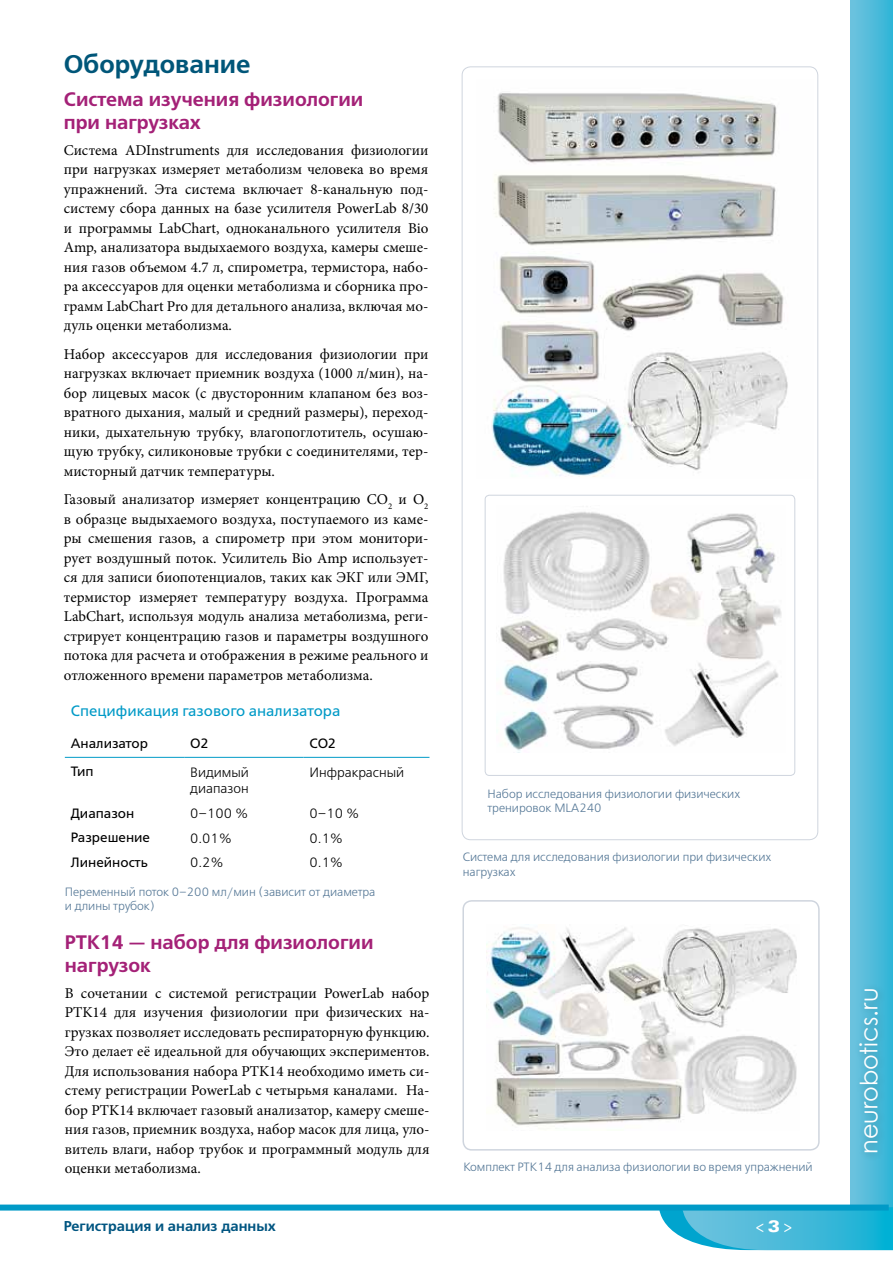
<style>
.page{position:relative;width:893px;height:1263px;background:#fff}
.page>*{position:absolute;margin:0;border:0;box-sizing:border-box;transform-origin:0 0}
.t1{font:700 25.5px "Free Set C";color:#005679}
.t2{font:24px "Century Gothic";color:#fff}
.t3{font:700 19.5px/23.5px "Free Set C";color:#a42177}
.t4{font:condensed 16.5px "Univers LT Std";color:#fff}
.t5{font:15px/19.5px "Minion Pro";color:#000;text-align:justify}
.t6{font:15px "Free Set C";color:#009ac7}
.t7{font:700 14.25px "Free Set C";color:#005581}
.t8{font:300 13.5px/16.2px "Free Set C";color:#000}
.t9{font:13.5px "Free Set C";color:#000}
.t10{font:300 12px/14.4px "Free Set C";color:#537695}
.s1{font-weight:900;font-stretch:expanded}
</style>
<div class="page">
<div style="left:850px;top:0;width:43px;height:1207px;background:linear-gradient(to right,#70c3df,#31b5d7)"></div>
<svg style="left:659px;top:1207px;width:234px;height:43px;background:#49bcdb"></svg>
<div style="left:0;top:1204px;width:889px;height:6px;background:#009ac7"></div>
<img style="left:486px;top:927px;width:311px;height:199px">
<div style="left:462px;top:900px;width:358px;height:250px;border:2px solid #cfd5de;border-radius:9px"></div>
<img style="left:492px;top:93px;width:296px;height:384px">
<img style="left:500px;top:512px;width:282px;height:241px">
<div style="left:485px;top:495px;width:310px;height:281px;border:1px solid #cfd5de;border-radius:4px"></div>
<hr style="left:65px;top:757px;width:119px;height:1px;background:#009ac7">
<hr style="left:184px;top:757px;width:120px;height:1px;background:#009ac7">
<hr style="left:304px;top:757px;width:125px;height:1px;background:#009ac7">
<div style="left:853px;top:982px;width:33px;height:180px;background:#000;opacity:.25"></div>
<h1 class="t1" style="left:64px;top:49px;width:188px">Оборудование</h1>
<h3 class="t3" style="left:64px;top:88px;width:301px">Система изучения физиологии при нагрузках</h3>
<p class="t5" style="left:64px;top:140px;width:366px">Система ADInstruments для исследования физиологии при нагрузках измеряет метаболизм человека во время упражнений. Эта система включает 8-канальную под&shy;систему сбора данных на базе усилителя PowerLab 8/30 и программы LabChart, одноканального усилителя Bio Amp, анализатора выдыхаемого воздуха, камеры смеше&shy;ния газов объемом 4.7 л, спирометра, термистора, набо&shy;ра аксессуаров для оценки метаболизма и сборника про&shy;грамм LabChart Pro для детального анализа, включая мо&shy;дуль оценки метаболизма.</p>
<p class="t5" style="left:64px;top:344px;width:366px">Набор аксессуаров для исследования физиологии при нагрузках включает приемник воздуха (1000 л/мин), на&shy;бор лицевых масок (с двусторонним клапаном без воз&shy;вратного дыхания, малый и средний размеры), переход&shy;ники, дыхательную трубку, влагопоглотитель, осушаю&shy;щую трубку, силиконовые трубки с соединителями, тер&shy;мисторный датчик температуры.</p>
<p class="t5" style="left:64px;top:490px;width:366px">Газовый анализатор измеряет концентрацию СО<sub>2</sub> и О<sub>2 </sub>в образце выдыхаемого воздуха, поступаемого из каме&shy;ры смешения газов, а спирометр при этом монитори&shy;рует воздушный поток. Усилитель Bio Amp использует&shy;ся для записи биопотенциалов, таких как ЭКГ или ЭМГ, термистор измеряет температуру воздуха. Программа LabChart, используя модуль анализа метаболизма, реги&shy;стрирует концентрацию газов и параметры воздушного потока для расчета и отображения в режиме реального и отложенного времени параметров метаболизма.</p>
<p class="t6" style="left:71px;top:702px;width:271px">Спецификация газового анализатора</p>
<p class="t9" style="left:71px;top:736px;width:79px">Анализатор</p>
<p class="t9" style="left:190px;top:736px;width:20px">О2</p>
<p class="t9" style="left:310px;top:736px;width:28px">СО2</p>
<p class="t9" style="left:71px;top:764px;width:24px">Тип</p>
<p class="t8" style="left:190px;top:764px;width:60px">Видимый диапазон</p>
<p class="t8" style="left:310px;top:764px;width:96px">Инфракрасный</p>
<p class="t9" style="left:71px;top:806px;width:65px">Диапазон</p>
<p class="t8" style="left:190px;top:806px;width:60px">0–100 %</p>
<p class="t8" style="left:310px;top:806px;width:51px">0–10 %</p>
<p class="t9" style="left:71px;top:830px;width:81px">Разрешение</p>
<p class="t8" style="left:190px;top:830px;width:43px">0.01%</p>
<p class="t8" style="left:310px;top:830px;width:35px">0.1%</p>
<p class="t9" style="left:71px;top:855px;width:78px">Линейность</p>
<p class="t8" style="left:190px;top:855px;width:35px">0.2%</p>
<p class="t8" style="left:310px;top:855px;width:35px">0.1%</p>
<p class="t10" style="left:65px;top:885px;width:312px">Переменный поток 0–200 мл/мин (зависит от диаметра и длины трубок)</p>
<h3 class="t3" style="left:65px;top:931px;width:310px">PTK14 — набор для физиологии нагрузок</h3>
<p class="t5" style="left:65px;top:983px;width:366px">В сочетании с системой регистрации PowerLab набор PTK14 для изучения физиологии при физических на&shy;грузках позволяет исследовать респираторную функцию.<br>Это делает её идеальной для обучающих экспериментов.<br>Для использования набора PTK14 необходимо иметь си&shy;стему регистрации PowerLab с четырьмя каналами. На&shy;бор PTK14 включает газовый анализатор, камеру смеше&shy;ния газов, приемник воздуха, набор масок для лица, уло&shy;витель влаги, набор трубок и программный модуль для оценки метаболизма.</p>
<h2 class="t2" style="left:852px;top:1154px;width:168px;rotate:-90deg">neurobotics.ru</h2>
<p class="t10" style="left:487px;top:787px;width:255px">Набор исследования физиологии физических тренировок MLA240</p>
<p class="t10" style="left:463px;top:851px;width:310px">Система для исследования физиологии при физических нагрузках</p>
<p class="t10" style="left:463px;top:1160px;width:351px">Комплект PTK14 для анализа физиологии во время упражнений</p>
<p class="t7" style="left:64px;top:1218px;width:214px">Регистрация и анализ данных</p>
<p class="t4" style="left:756px;top:1216px;width:38px">&lt; <span class="s1">3</span>&gt;</p>
</div>
